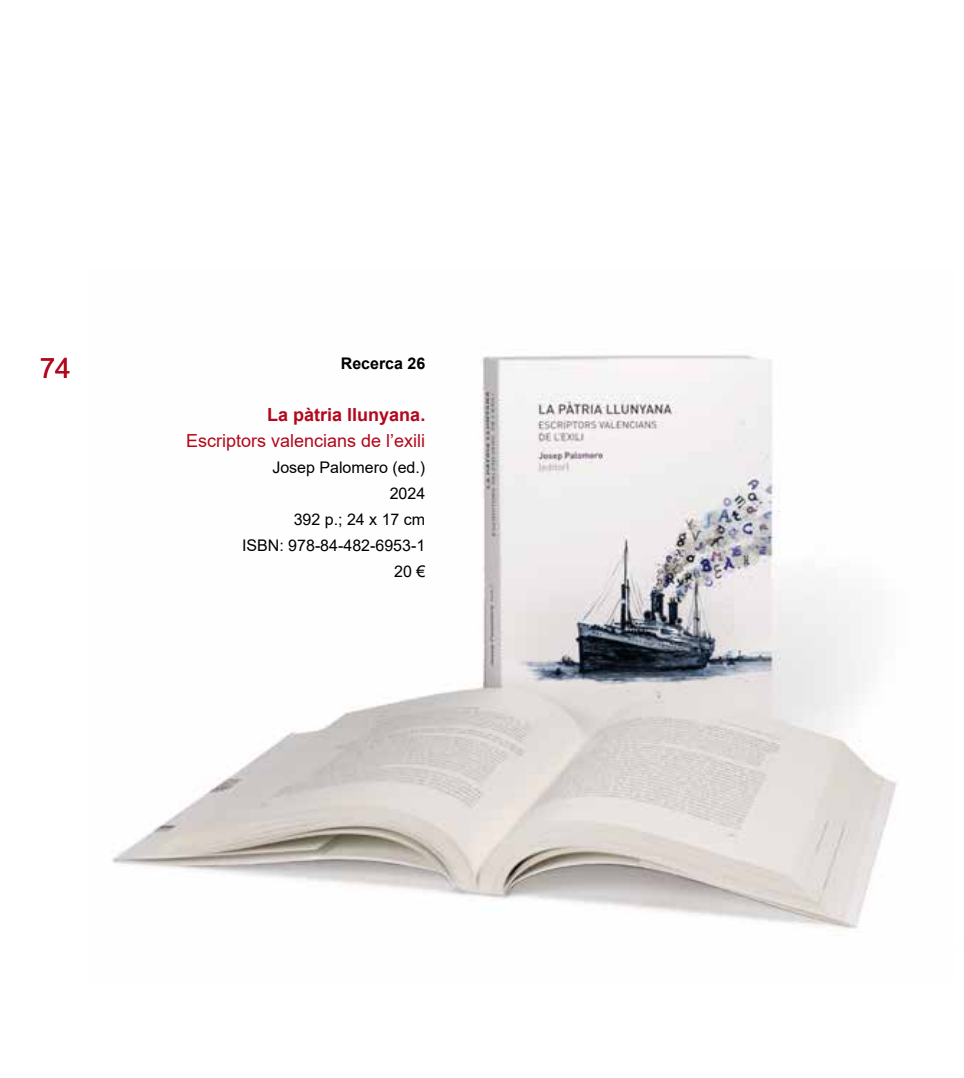
<style>
.page{position:relative;width:964px;height:1078px;background:#fff}
.page>*{position:absolute;margin:0;border:0;box-sizing:border-box;transform-origin:0 0}
.t1{font:28px "Arial";color:#b3071b}
.t2{font:18px "Arial";color:#b3071b}
.t3{font:700 18px "Arial";color:#b3071b}
.t4{font:16px/26px "Arial";color:#000;text-align:right}
.t5{font:700 16px "Arial";color:#000}
</style>
<div class="page">
<img style="left:112px;top:355px;width:785px;height:574px">
<h1 class="t1" style="left:40px;top:348px;width:33px">74</h1>
<p class="t5" style="left:341px;top:352px;width:86px">Recerca 26</p>
<p class="t3" style="left:267px;top:402px;width:160px">La pàtria llunyana.</p>
<p class="t2" style="left:186px;top:428px;width:241px">Escriptors valencians de l’exili</p>
<p class="t4" style="left:242px;top:454px;width:185px">Josep Palomero (ed.)<br>2024<br>392 p.; 24 x 17 cm<br>ISBN: 978-84-482-6953-1<br>20 €</p>
</div>
